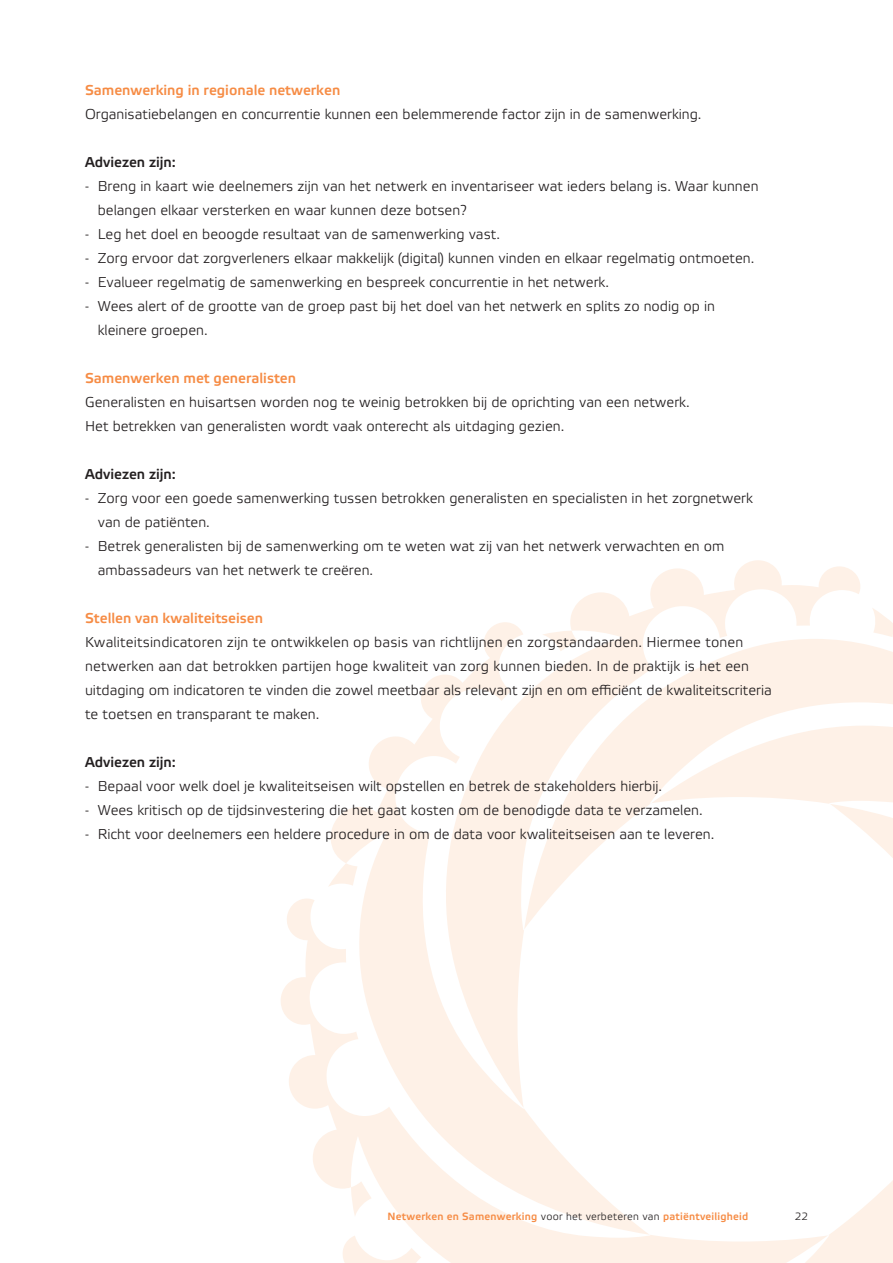
<style>
.page{position:relative;width:893px;height:1263px;background:#fff}
.page>*{position:absolute;margin:0;border:0;box-sizing:border-box;transform-origin:0 0}
.tekst{font:14.25px/24px "Etelka Light Pro";color:#231f20}
.tekst-2{font:700 14.25px "Etelka Light Pro";color:#f68c45}
.tekst-3{font:700 14.25px "Etelka Light Pro";color:#231f20}
.t1{font:700 10.5px "Etelka Light Pro";letter-spacing:.02em;color:#f68c45}
.t2{font:10.5px "Etelka Light Pro";color:#231f20}
.s1{font-weight:400;color:#231f20}
</style>
<div class="page">
<svg style="left:861px;top:643px;width:32px;height:61px;background:#fef2e9"></svg>
<svg style="left:331px;top:736px;width:79px;height:162px;fill:#fef1e7"></svg>
<svg style="left:828px;top:1180px;width:65px;height:83px;fill:#fef1e7"></svg>
<svg style="left:861px;top:726px;width:32px;height:132px;fill:#fef1e7"></svg>
<svg style="left:872px;top:608px;width:21px;height:29px"></svg>
<svg style="left:410px;top:560px;width:451px;height:338px"></svg>
<svg style="left:281px;top:898px;width:547px;height:365px"></svg>
<svg style="left:329px;top:863px;width:28px;height:24px"></svg>
<p class="tekst-2" style="left:85px;top:83px;width:257px">Samenwerking in regionale netwerken</p>
<p class="tekst" style="left:85px;top:103px;width:618px">Organisatiebelangen en concurrentie kunnen een belemmerende factor zijn in de samenwerking.</p>
<p class="tekst-3" style="left:85px;top:155px;width:92px">Adviezen zijn:</p>
<p class="tekst" style="left:98px;top:175px;width:662px;text-indent:-13px">- Breng in kaart wie deelnemers zijn van het netwerk en inventariseer wat ieders belang is. Waar kunnen belangen elkaar versterken en waar kunnen deze botsen?</p>
<p class="tekst" style="left:85px;top:223px;width:417px">- Leg het doel en beoogde resultaat van de samenwerking vast.</p>
<p class="tekst" style="left:85px;top:247px;width:671px">- Zorg ervoor dat zorgverleners elkaar makkelijk (digital) kunnen vinden en elkaar regelmatig ontmoeten.</p>
<p class="tekst" style="left:85px;top:271px;width:525px">- Evalueer regelmatig de samenwerking en bespreek concurrentie in het netwerk.</p>
<p class="tekst" style="left:98px;top:295px;width:619px;text-indent:-13px">- Wees alert of de grootte van de groep past bij het doel van het netwerk en splits zo nodig op in kleinere groepen.</p>
<p class="tekst-2" style="left:85px;top:371px;width:213px">Samenwerken met generalisten</p>
<p class="tekst" style="left:85px;top:391px;width:606px">Generalisten en huisartsen worden nog te weinig betrokken bij de oprichting van een netwerk.<br>Het betrekken van generalisten wordt vaak onterecht als uitdaging gezien.</p>
<p class="tekst-3" style="left:85px;top:467px;width:92px">Adviezen zijn:</p>
<p class="tekst" style="left:98px;top:487px;width:656px;text-indent:-13px">- Zorg voor een goede samenwerking tussen betrokken generalisten en specialisten in het zorgnetwerk van de patiënten.</p>
<p class="tekst" style="left:98px;top:535px;width:628px;text-indent:-13px">- Betrek generalisten bij de samenwerking om te weten wat zij van het netwerk verwachten en om ambassadeurs van het netwerk te creëren.</p>
<p class="tekst-2" style="left:85px;top:611px;width:180px">Stellen van kwaliteitseisen</p>
<p class="tekst" style="left:85px;top:631px;width:688px">Kwaliteitsindicatoren zijn te ontwikkelen op basis van richtlijnen en zorgstandaarden. Hiermee tonen netwerken aan dat betrokken partijen hoge kwaliteit van zorg kunnen bieden. In de praktijk is het een uitdaging om indicatoren te vinden die zowel meetbaar als relevant zijn en om efficiënt de kwaliteitscriteria te toetsen en transparant te maken.</p>
<p class="tekst-3" style="left:85px;top:755px;width:92px">Adviezen zijn:</p>
<p class="tekst" style="left:85px;top:775px;width:579px">- Bepaal voor welk doel je kwaliteitseisen wilt opstellen en betrek de stakeholders hierbij.</p>
<p class="tekst" style="left:85px;top:799px;width:619px">- Wees kritisch op de tijdsinvestering die het gaat kosten om de benodigde data te verzamelen.</p>
<p class="tekst" style="left:85px;top:823px;width:631px">- Richt voor deelnemers een heldere procedure in om de data voor kwaliteitseisen aan te leveren.</p>
<p class="t1" style="left:387px;top:1210px;width:362px">Netwerken en Samenwerking <span class="s1">voor het verbeteren van</span> patiëntveiligheid</p>
<p class="t2" style="left:795px;top:1210px;width:15px">22</p>
</div>
